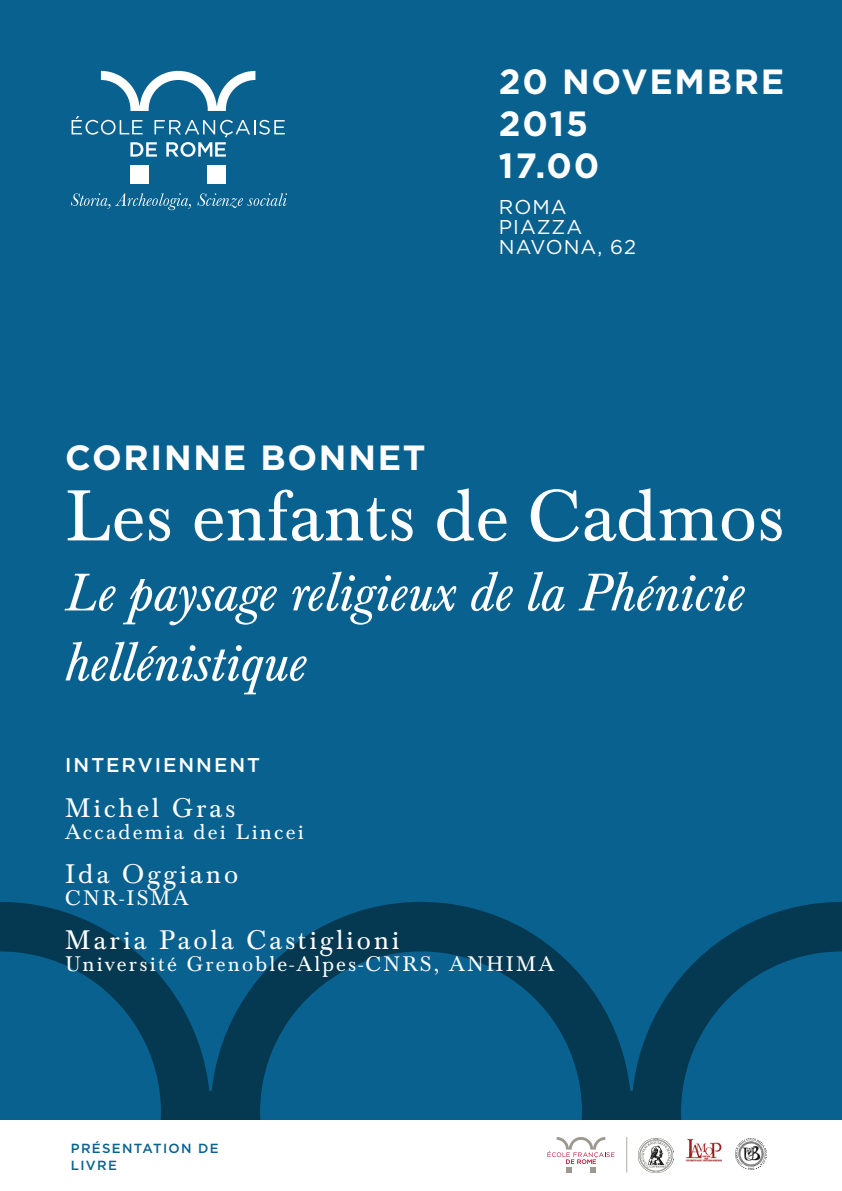
<style>
.page{position:relative;width:842px;height:1191px;background:#fff}
.page>*{position:absolute;margin:0;border:0;box-sizing:border-box;transform-origin:0 0}
.Style_de_paragraphe{font:75px "Baskerville Std";color:#fff}
.Style_de_paragraphe-2{font:italic 55px/70px "Baskerville Std";color:#fff}
.Style_de_paragraphe-3{font:700 35px "Gotham";letter-spacing:.05em;color:#fff}
.participants{font:28px "Baskerville Std";letter-spacing:.1em;color:#fff}
.participants-2{font:22px "Baskerville Std";letter-spacing:.1em;color:#fff}
.Style_de_paragraphe-4{font:20px "Gotham";letter-spacing:.05em;color:#fff}
.Style_de_paragraphe-5{font:500 20px "Gotham";letter-spacing:.1em;color:#fff}
.t1{font:500 13.2px/17px "Gotham";letter-spacing:.1em;color:#096190}
</style>
<div class="page">
<div style="left:0;top:0;width:842px;height:1120px;background:#096190"></div>
<svg style="left:0;top:902px;width:842px;height:218px"></svg>
<img style="left:639px;top:1138px;width:34px;height:34px">
<img style="left:686px;top:1139px;width:36px;height:22px">
<img style="left:736px;top:1138px;width:31px;height:31px">
<svg style="left:547px;top:1137px;width:67px;height:35px"></svg>
<hr style="left:626px;top:1137px;width:1px;height:35px;background:#b0aba5">
<div style="left:130px;top:166px;width:19px;height:18px;background:#fff"></div>
<div style="left:208px;top:166px;width:18px;height:18px;background:#fff"></div>
<svg style="left:72px;top:71px;width:213px;height:86px"></svg>
<svg style="left:71px;top:193px;width:216px;height:17px"></svg>
<p class="Style_de_paragraphe-3" style="left:499px;top:59px;width:287px">20 NOVEMBRE</p>
<p class="Style_de_paragraphe-3" style="left:499px;top:101px;width:91px">2015</p>
<p class="Style_de_paragraphe-3" style="left:499px;top:143px;width:102px">17.00</p>
<p class="Style_de_paragraphe-4" style="left:499px;top:194px;width:69px">ROMA</p>
<p class="Style_de_paragraphe-4" style="left:499px;top:214px;width:85px">PIAZZA</p>
<p class="Style_de_paragraphe-4" style="left:499px;top:234px;width:139px">NAVONA, 62</p>
<p class="Style_de_paragraphe-3" style="left:65px;top:435px;width:362px">CORINNE BONNET</p>
<p class="Style_de_paragraphe" style="left:65px;top:473px;width:721px">Les enfants de Cadmos</p>
<p class="Style_de_paragraphe-2" style="left:65px;top:559px;width:681px">Le paysage religieux de la Phénicie hellénistique</p>
<p class="Style_de_paragraphe-5" style="left:65px;top:752px;width:196px">INTERVIENNENT</p>
<p class="participants" style="left:65px;top:791px;width:172px">Michel Gras</p>
<p class="participants-2" style="left:65px;top:819px;width:240px">Accademia dei Lincei</p>
<p class="participants" style="left:65px;top:857px;width:174px">Ida Oggiano</p>
<p class="participants-2" style="left:65px;top:885px;width:125px">CNR-ISMA</p>
<p class="participants" style="left:65px;top:923px;width:336px">Maria Paola Castiglioni</p>
<p class="participants-2" style="left:65px;top:951px;width:490px">Université Grenoble-Alpes-CNRS, ANHIMA</p>
<p class="t1" style="left:71px;top:1139px;width:149px">PRÉSENTATION DE<br>LIVRE</p>
</div>
